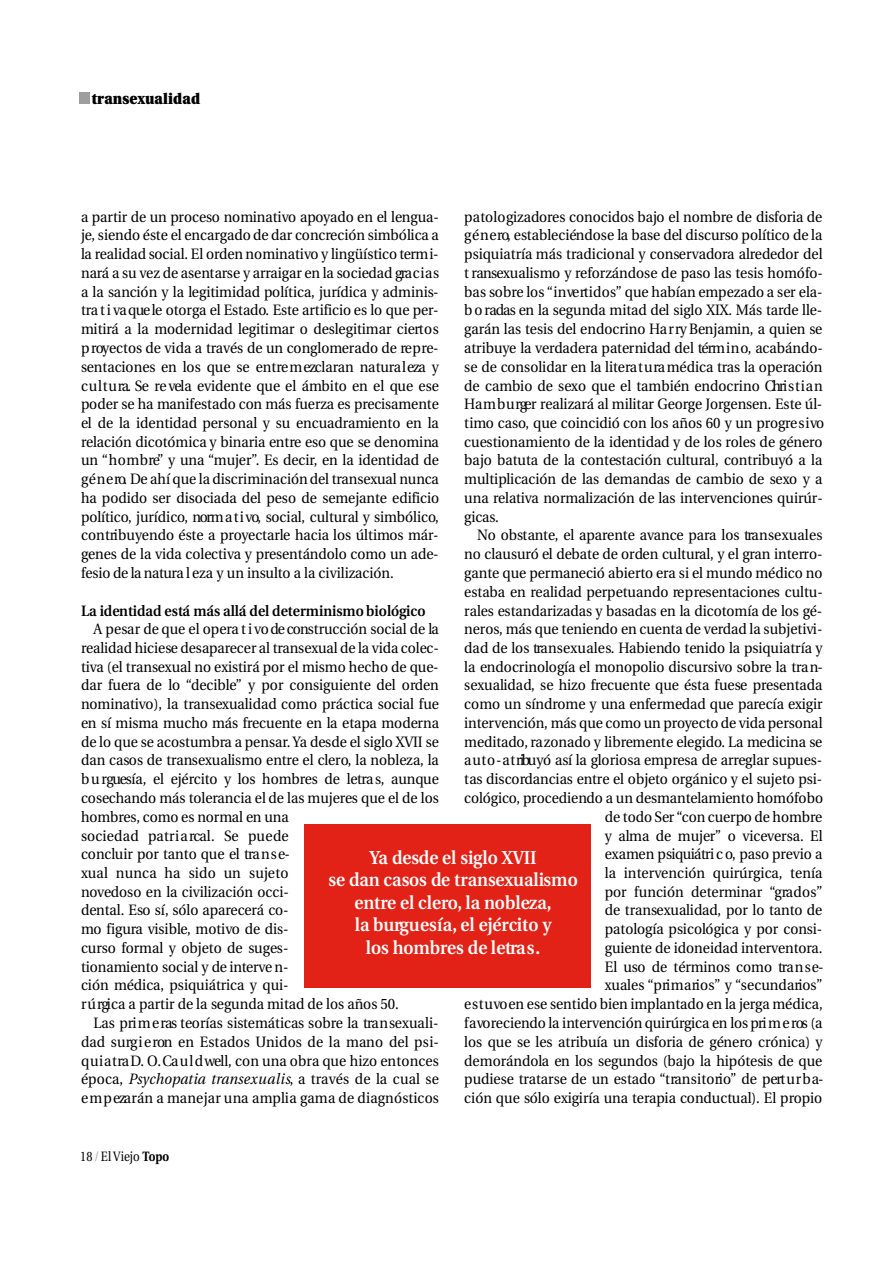
<style>
.page{position:relative;width:893px;height:1263px;background:#fff}
.page>*{position:absolute;margin:0;border:0;box-sizing:border-box;transform-origin:0 0}
.t1{font:600 18.75px/22.5px "Utopia";color:#fff;text-align:center;scale:.93 1}
.t2{font:15px/18.8px "Utopia";color:#000;text-align:justify;scale:.93 1}
.t3{font:600 15px "Utopia";color:#000;scale:.93 1}
.t4{font:900 15px "Utopia";color:#000;scale:.9 1}
.t5{font:13.5px "Utopia";color:#000;scale:.85 1}
.s1{font-style:italic}
.s2{color:#9d9e9e}
.s3{font-weight:700}
</style>
<div class="page">
<div style="left:79px;top:93px;width:11px;height:11px;background:#9d9e9e"></div>
<div style="left:303px;top:824px;width:287px;height:163px;background:#e22217"></div>
<p class="t4" style="left:92px;top:93px;width:122px">t r a n s e x u a l i d a d</p>
<p class="t2" style="left:81px;top:209px;width:387px">a partir de un proceso nominativo apoyado en el lengua&shy;je, siendo éste el encargado de dar concreción simbólica a la realidad social. El orden nominativo y lingüístico term i&shy;nará a su vez de asentarse y arraigar en la sociedad gra c i a s a la sanción y la legitimidad política, jurídica y adminis&shy;t ra t i va que le otorga el Estado. Este artificio es lo que per&shy;mitirá a la modernidad legitimar o deslegitimar ciert o s p royectos de vida a través de un conglomerado de re p re&shy;sentaciones en los que se entre m ezc la ran natura l eza y c u l t u ra. Se re vela evidente que el ámbito en el que ese poder se ha manifestado con más fuerza es pre c is a m e n t e el de la identidad personal y su encuadramiento en la relación dicotómica y binaria entre eso que se denomina un “ h o m b re” y una “m u je r”. Es decir, en la identidad de g é n e ro. De ahí que la discriminación del transexual nunca ha podido ser disociada del peso de semejante edificio p o lít ic o, jurídico, norm a t i vo, social, cultural y simbólico, c o n t rib u yendo éste a proyectarle hacia los últimos már&shy;genes de la vida colectiva y presentándolo como un ade&shy;fesio de la natura l eza y un insulto a la civilización.</p>
<p class="t3" style="left:81px;top:604px;width:372px">La identidad está más allá del determinismo biológico</p>
<p class="t2" style="left:81px;top:621px;width:386px;text-align:left;text-indent:13px">A pesar de que el opera t i vo de construcción social de la realidad hiciese desaparecer al transexual de la vida colec&shy;t iva (el transexual no existirá por el mismo hecho de que&shy;dar fuera de lo “d e c ib le” y por consiguiente del ord e n n o m in a t ivo), la transexualidad como práctica social fue en sí misma mucho más frecuente en la etapa modern a de lo que se acostumbra a pensar. Ya desde el siglo XVII se dan casos de transexualismo entre el clero, la nobleza, la b u rguesía, el ejército y los hombres de letra s, aunque cosechando más tolerancia el de las mujeres que el de los h o m b re s, como es normal en una<br>sociedad patri a rcal. Se puede<br>concluir por tanto que el tra n s e-<br>xual nunca ha sido un sujeto<br>n ovedoso en la civilización occi-<br>dental. Eso sí, sólo aparecerá co-<br>mo figura visible, motivo de dis-<br>curso formal y objeto de suges-<br>tionamiento social y de interve n-<br>ción médica, psiquiátrica y qui-<br>r ú rgica a partir de la segunda mitad de los años 50.</p>
<p class="t2" style="left:81px;top:1015px;width:386px;text-indent:13px">Las pri m e ras teorías sistemáticas sobre la tra n se x u a li&shy;dad surg i e ron en Estados Unidos de la mano del psi&shy;q u i a t raD. O. Ca u l d well, con una obra que hizo entonces época, <span class="s1">Psychopatia tra n s ex u a l i s</span>, a través de la cual se e m p ezarán a manejar una amplia gama de diagnósticos</p>
<p class="t2" style="left:464px;top:209px;width:388px;text-align:left">p a t o log iz a d o res conocidos bajo el nombre de disforia de g é n e ro, estableciéndose la base del discurso político de la psiquiatría más tradicional y conserva d o ra alrededor del t ransexualismo y re fo rzándose de paso las tesis homófo&shy;bas sobre los “ in ve rt id o s” que habían empezado a ser ela&shy;b o radas en la segunda mitad del siglo XIX. Más tarde lle&shy;garán las tesis del endocrino Ha r ry Benjamin, a quien se a t rib u ye la ve rd a d e ra paternidad del térm i n o, acabándo&shy;se de consolidar en la litera t u ra médica tras la opera c ió n de cambio de sexo que el también endocrino Chri s t i a n Ha m b u rger realizará al militar Ge o rge Jo rgensen. Este úl&shy;timo caso, que coincidió con los años 60 y un pro g re s i vo cuestionamiento de la identidad y de los roles de género bajo batuta de la contestación cultural, contribuyó a la multiplicación de las demandas de cambio de sexo y a una re la t iva normalización de las intervenciones quirúr&shy;g ic a s.</p>
<p class="t2" style="left:464px;top:527px;width:388px;text-align:right">No obstante, el aparente avance para los tra n s e x u a le s no clausuró el debate de orden cultural, y el gran interro&shy;gante que permaneció abierto era si el mundo médico no estaba en realidad perpetuando re p resentaciones cultu&shy;rales estandarizadas y basadas en la dicotomía de los gé&shy;n e ro s, más que teniendo en cuenta de ve rdad la subjetivi&shy;dad de los tra n s e x u a le s. Habiendo tenido la psiquiatría y la endocrinología el monopolio discursivo sobre la tra n&shy;sexualidad, se hizo frecuente que ésta fuese pre s e n t a d a como un síndrome y una enfermedad que parecía exigir in t e rvención, más que como un proyecto de vida personal m e d it a d o, ra zonado y libremente elegido. La medicina se a u t o - a t ribuyó así la gloriosa empresa de arreglar supues&shy;tas discordancias entre el objeto orgánico y el sujeto psi&shy;c o ló g ic o, procediendo a un desmantelamiento homófobo de todo Ser “con cuerpo de hombre<br>y alma de mujer” o viceversa. El<br>examen psiquiátri c o, paso previo a<br>la intervención quirúrgica, tenía<br>por función determinar “g ra d o s”<br>de transexualidad, por lo tanto de<br>patología psicológica y por consi-<br>guiente de idoneidad interve n t o ra .<br>El uso de términos como tra n s e-<br>xuales “p ri m a ri o s” y “s e c u n d a rio s”<br>e s t u voen ese sentido bien implantado en la jerga médica, f a vo reciendo la intervención quirúrgica en los pri m e ros (a los que se les atribuía un disforia de género crónica) y demorándola en los segundos (bajo la hipótesis de que pudiese tratarse de un estado “t ra n s it o rio” de pert u r b a&shy;ción que sólo exigiría una terapia conductual). El pro p io</p>
<p class="t1" style="left:328px;top:848px;width:269px">Ya desde el siglo XVII<br>se dan casos de transexualismo e n t re el clero, la noblez a ,<br>la burg u e s í a , el ejército y<br>los hombres de letra s .</p>
<p class="t5" style="left:80px;top:1151px;width:106px">18<span class="s2">/</span>El Viejo <span class="s3">Topo</span></p>
</div>
